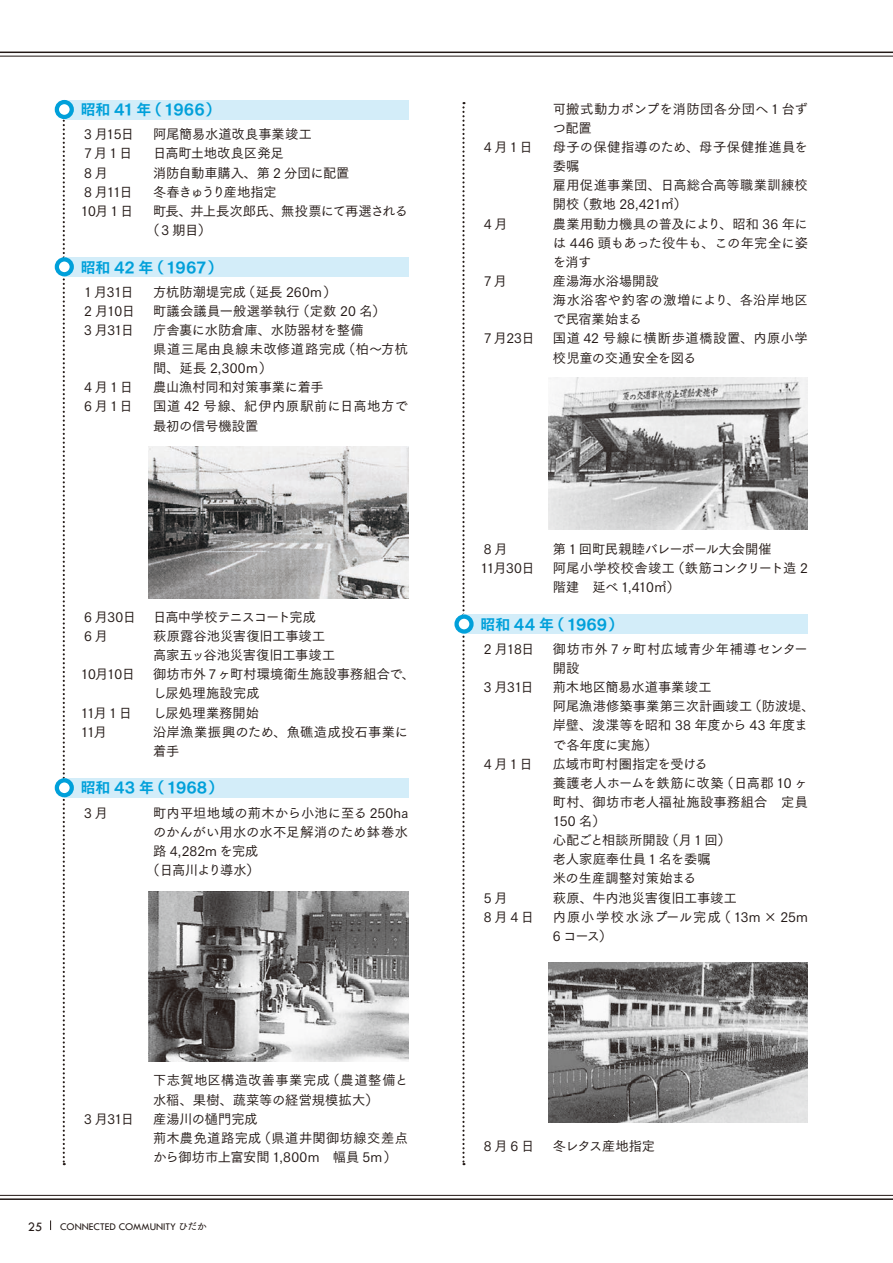
<style>
.page{position:relative;width:893px;height:1263px;background:#fff}
.page>*{position:absolute;margin:0;border:0;box-sizing:border-box;transform-origin:0 0}
.t1{font:14.85px "Tsuku Go Pro E";color:#00a0da}
.t2{font:13.35px/19.2px "Tsuku Go Pro M";color:#231916}
.t3{font:13.35px/19.2px "Tsuku Go Pro M";letter-spacing:.02em;color:#231916}
.t4{font:13.35px/19.2px "Tsuku Go Pro M";letter-spacing:-.02em;color:#231916}
.t5{font:13.35px/19.2px "Tsuku Go Pro M";letter-spacing:.055em;color:#231916}
.t6{font:13.35px/19.2px "Tsuku Go Pro M";letter-spacing:-.05em;color:#231916}
.t7{font:13.35px/19.2px "Tsuku Go Pro M";letter-spacing:.03em;color:#231916}
.t8{font:13.35px "Tsuku Go Pro M";letter-spacing:-.07em;color:#231916}
.t9{font:13.35px "Tsuku Go Pro M";letter-spacing:-.055em;color:#231916}
.t10{font:13.35px "Tsuku Go Pro M";letter-spacing:-.085em;color:#231916}
.t11{font:13.35px "Tsuku Go Pro M";letter-spacing:-.035em;color:#231916}
.t12{font:13.35px "Tw Cen";color:#231916}
.t13{font:10.65px "Tw Cen";color:#231916}
.s1{font-family:"Tsuku Go Pro D";font-size:9.6px}
</style>
<div class="page">
<hr style="left:0;top:52px;width:893px;height:1px;background:#231916">
<hr style="left:0;top:56px;width:893px;height:1px;background:#231916">
<hr style="left:0;top:1198px;width:893px;height:2px;background:#231916">
<hr style="left:0;top:1195px;width:893px;height:1px;background:#231916">
<svg style="left:63px;top:119px;width:2px;height:1046px"></svg>
<svg style="left:462px;top:102px;width:3px;height:1063px"></svg>
<div style="left:64px;top:100px;width:344px;height:19px;background:#d3edf9"></div>
<div style="left:64px;top:257px;width:344px;height:19px;background:#d3edf9"></div>
<div style="left:64px;top:778px;width:344px;height:19px;background:#d3edf9"></div>
<img style="left:149px;top:446px;width:259px;height:152px">
<img style="left:149px;top:892px;width:259px;height:170px">
<div style="left:463px;top:614px;width:345px;height:20px;background:#d3edf9"></div>
<img style="left:549px;top:377px;width:259px;height:152px">
<div style="left:57px;top:102px;width:15px;height:15px;background:#fff;border-radius:50%"></div>
<div style="left:55px;top:100px;width:19px;height:19px;border:4px solid #00a0da;border-radius:50%"></div>
<div style="left:57px;top:259px;width:15px;height:15px;background:#fff;border-radius:50%"></div>
<div style="left:55px;top:257px;width:19px;height:19px;border:4px solid #00a0da;border-radius:50%"></div>
<div style="left:57px;top:780px;width:15px;height:15px;background:#fff;border-radius:50%"></div>
<div style="left:55px;top:778px;width:19px;height:19px;border:4px solid #00a0da;border-radius:50%"></div>
<svg style="left:457px;top:617px;width:14px;height:14px"></svg>
<div style="left:454px;top:614px;width:20px;height:20px;border:4px solid #00a0da;border-radius:50%"></div>
<img style="left:549px;top:962px;width:259px;height:161px">
<p class="t1" style="left:81px;top:96px;width:141px">昭和 41 年（1966）</p>
<p class="t2" style="left:84px;top:123px;width:51px">3 月15日</p>
<p class="t2" style="left:153px;top:123px;width:160px">阿尾簡易水道改良事業竣工</p>
<p class="t2" style="left:84px;top:142px;width:50px">7月1日</p>
<p class="t2" style="left:153px;top:142px;width:132px">日高町土地改良区発足</p>
<p class="t2" style="left:84px;top:161px;width:25px">8月</p>
<p class="t4" style="left:153px;top:161px;width:198px">消防自動車購入、第 2 分団に配置</p>
<p class="t2" style="left:84px;top:181px;width:50px">8 月11日</p>
<p class="t9" style="left:153px;top:181px;width:125px">冬春きゅうり産地指定</p>
<p class="t2" style="left:81px;top:200px;width:54px">10月1日</p>
<p class="t6" style="left:146px;top:200px;width:263px;text-indent:7px">町長、井上長次郎氏、無投票にて再選される（3 期目）</p>
<p class="t1" style="left:81px;top:254px;width:143px">昭和 42 年（1967）</p>
<p class="t2" style="left:84px;top:280px;width:51px">1 月31日</p>
<p class="t2" style="left:153px;top:280px;width:185px">方杭防潮堤完成（延長 260m）</p>
<p class="t2" style="left:84px;top:300px;width:52px">2 月10日</p>
<p class="t2" style="left:153px;top:300px;width:234px">町議会議員一般選挙執行（定数 20 名）</p>
<p class="t2" style="left:84px;top:319px;width:52px">3 月31日</p>
<p class="t2" style="left:153px;top:319px;width:257px">庁舎裏に水防倉庫、水防器材を整備<br>県道三尾由良線未改修道路完成（柏～方杭間、延長 2,300m）</p>
<p class="t2" style="left:84px;top:376px;width:50px">4月1日</p>
<p class="t2" style="left:153px;top:376px;width:172px">農山漁村同和対策事業に着手</p>
<p class="t2" style="left:84px;top:395px;width:50px">6月1日</p>
<p class="t2" style="left:153px;top:395px;width:257px">国道 42 号線、紀伊内原駅前に日高地方で最初の信号機設置</p>
<p class="t2" style="left:84px;top:606px;width:53px">6 月30日</p>
<p class="t8" style="left:153px;top:606px;width:164px">日高中学校テニスコート完成</p>
<p class="t2" style="left:84px;top:625px;width:25px">6月</p>
<p class="t2" style="left:153px;top:625px;width:184px">萩原露谷池災害復旧工事竣工高家五ッ谷池災害復旧工事竣工</p>
<p class="t2" style="left:81px;top:663px;width:56px">10月10日</p>
<p class="t2" style="left:153px;top:663px;width:263px">御坊市外 7ヶ町村環境衛生施設事務組合で、し尿処理施設完成</p>
<p class="t2" style="left:81px;top:701px;width:53px">11月1日</p>
<p class="t2" style="left:153px;top:701px;width:108px">し尿処理業務開始</p>
<p class="t2" style="left:81px;top:721px;width:28px">11月</p>
<p class="t2" style="left:153px;top:721px;width:257px">沿岸漁業振興のため、魚礁造成投石事業に着手</p>
<p class="t1" style="left:81px;top:774px;width:144px">昭和 43 年（1968）</p>
<p class="t2" style="left:84px;top:801px;width:25px">3月</p>
<p class="t2" style="left:153px;top:801px;width:257px">町内平坦地域の荊木から小池に至る 250ha</p>
<p class="t2" style="left:153px;top:820px;width:257px">のかんがい用水の水不足解消のため鉢巻水</p>
<p class="t2" style="left:153px;top:840px;width:107px">路 4,282m を完成</p>
<p class="t10" style="left:146px;top:859px;width:115px">（日高川より導水）</p>
<p class="t3" style="left:153px;top:1069px;width:257px">下志賀地区構造改善事業完成（農道整備と水稲、果樹、蔬菜等の経営規模拡大）</p>
<p class="t2" style="left:84px;top:1107px;width:52px">3 月31日</p>
<p class="t2" style="left:153px;top:1107px;width:257px">産湯川の樋門完成<br>荊木農免道路完成（県道井関御坊線交差点から御坊市上富安間 1,800m　幅員 5m）</p>
<p class="t12" style="left:28px;top:1219px;width:16px">25</p>
<p class="t13" style="left:60px;top:1220px;width:148px">CONNECTED COMMUNITY <span class="s1">ひだか</span></p>
<p class="t2" style="left:553px;top:98px;width:257px">可搬式動力ポンプを消防団各分団へ 1 台ずつ配置</p>
<p class="t2" style="left:484px;top:136px;width:50px">4月1日</p>
<p class="t3" style="left:553px;top:136px;width:257px">母子の保健指導のため、母子保健推進員を委嘱<br>雇用促進事業団、日高総合高等職業訓練校開校（敷地 28,421㎡）</p>
<p class="t2" style="left:484px;top:212px;width:25px">4月</p>
<p class="t2" style="left:553px;top:212px;width:257px;text-align:justify">農業用動力機具の普及により、昭和 36 年には 446 頭もあった役牛も、この年完全に姿を消す</p>
<p class="t2" style="left:484px;top:270px;width:25px">7月</p>
<p class="t2" style="left:553px;top:270px;width:257px">産湯海水浴場開設<br>海水浴客や釣客の激増により、各沿岸地区で民宿業始まる</p>
<p class="t2" style="left:484px;top:327px;width:52px">7 月23日</p>
<p class="t3" style="left:553px;top:327px;width:257px">国道 42 号線に横断歩道橋設置、内原小学校児童の交通安全を図る</p>
<p class="t2" style="left:484px;top:538px;width:25px">8月</p>
<p class="t4" style="left:553px;top:538px;width:220px">第 1 回町民親睦バレーボール大会開催</p>
<p class="t2" style="left:480px;top:557px;width:56px">11月30日</p>
<p class="t4" style="left:553px;top:557px;width:257px">阿尾小学校校舎竣工（鉄筋コンクリート造 2階建　延べ 1,410㎡）</p>
<p class="t1" style="left:480px;top:611px;width:144px">昭和 44 年（1969）</p>
<p class="t2" style="left:484px;top:638px;width:52px">2 月18日</p>
<p class="t7" style="left:553px;top:638px;width:257px">御坊市外 7ヶ町村広域青少年補導センター開設</p>
<p class="t2" style="left:484px;top:676px;width:52px">3 月31日</p>
<p class="t2" style="left:553px;top:676px;width:263px">荊木地区簡易水道事業竣工<br>阿尾漁港修築事業第三次計画竣工（防波堤、岸壁、浚渫等を昭和 38 年度から 43 年度まで各年度に実施）</p>
<p class="t2" style="left:484px;top:752px;width:50px">4月1日</p>
<p class="t2" style="left:553px;top:752px;width:257px">広域市町村圏指定を受ける<br>養護老人ホームを鉄筋に改築（日高郡 10 ヶ町村、御坊市老人福祉施設事務組合　定員<br>150 名）<br>心配ごと相談所開設（月 1 回）<br>老人家庭奉仕員 1 名を委嘱<br>米の生産調整対策始まる</p>
<p class="t2" style="left:484px;top:886px;width:25px">5月</p>
<p class="t2" style="left:553px;top:886px;width:186px">萩原、牛内池災害復旧工事竣工</p>
<p class="t2" style="left:484px;top:906px;width:52px">8月4日</p>
<p class="t5" style="left:553px;top:906px;width:270px">内原小学校水泳プール完成（ 13m × 25m　<br>6 コース）</p>
<p class="t2" style="left:484px;top:1135px;width:52px">8月6日</p>
<p class="t11" style="left:553px;top:1135px;width:104px">冬レタス産地指定</p>
</div>
